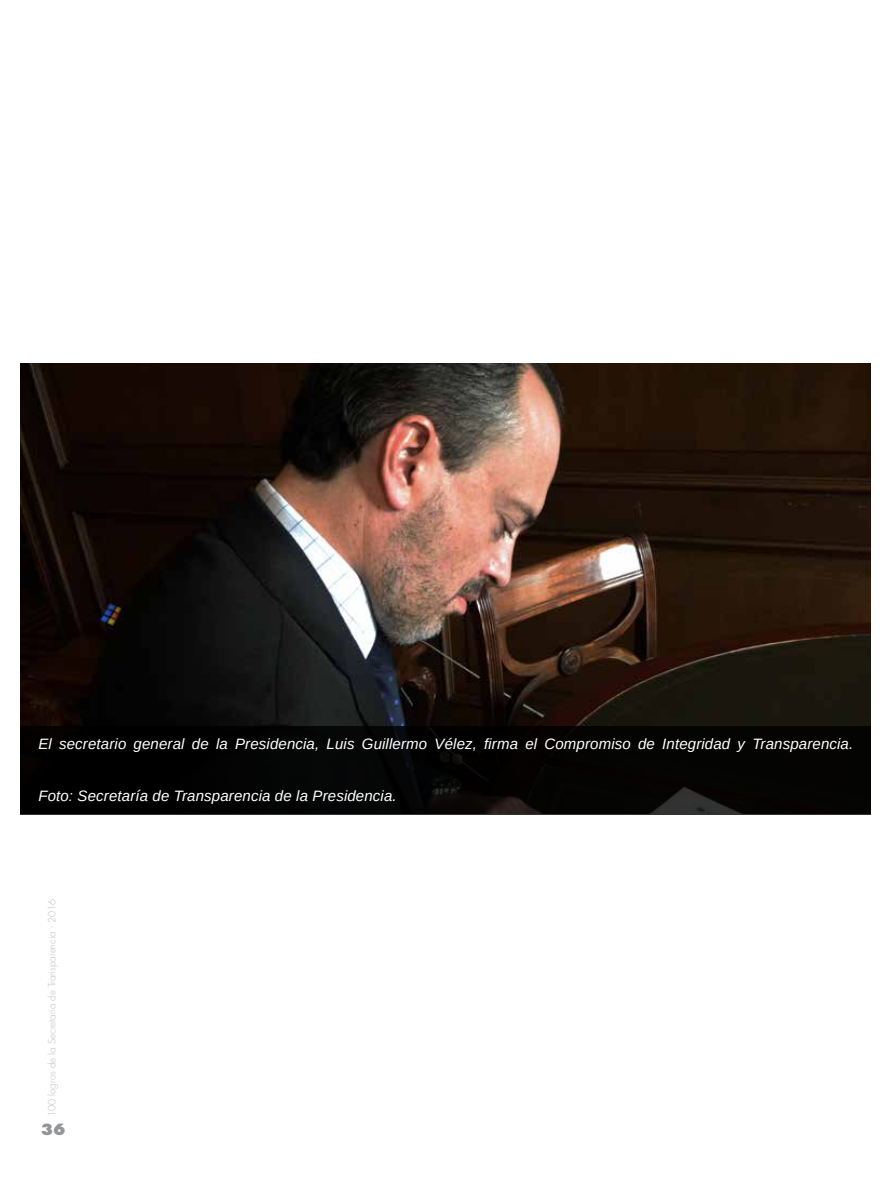
<style>
.page{position:relative;width:893px;height:1191px;background:#fff}
.page>*{position:absolute;margin:0;border:0;box-sizing:border-box;transform-origin:0 0}
.t1{font:italic 15px "Arimo";letter-spacing:.01em;color:#fff}
.t2{font:800 15px "Futura Std";color:#939598}
.t3{font:300 9.75px "Futura Std";color:#bcbec0}
</style>
<div class="page">
<img style="left:20px;top:364px;width:851px;height:450px">
<div style="left:20px;top:726px;width:850px;height:88px;background:#000"></div>
<p class="t1" style="left:38px;top:734px;width:816px">El secretario general de la Presidencia, Luis Guillermo Vélez, firma el Compromiso de Integridad y Transparencia.</p>
<p class="t1" style="left:38px;top:785px;width:360px">Foto: Secretaría de Transparencia de la Presidencia.</p>
<p class="t3" style="left:46px;top:1117px;width:219px;rotate:-90deg">100 logros de la Secretaria de Transparencia - 2016</p>
<p class="t2" style="left:41px;top:1120px;width:26px">36</p>
</div>
